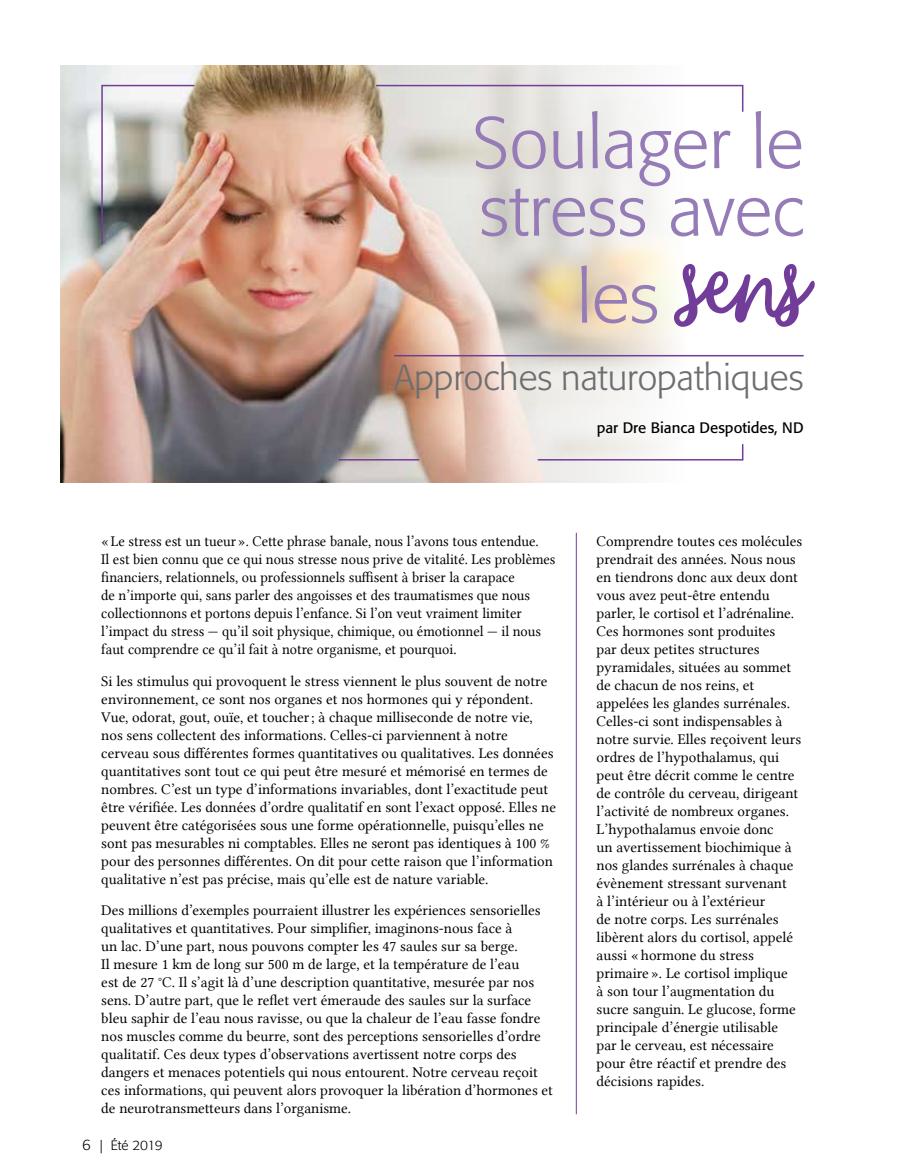
<style>
.page{position:relative;width:905px;height:1175px;background:#fff}
.page>*{position:absolute;margin:0;border:0;box-sizing:border-box;transform-origin:0 0}
.t1{font:115.5px "Money Penny Script";color:#723d98}
.t2{font:300 72px/67.5px "Formata";color:#967cb7}
.t3{font:300 36px "Formata";color:#6d6e71}
.t4{font:15px/18px "Lin Libertine";color:#000}
.t5{font:15px/18px "Lin Libertine";color:#000;scale:.96 1}
.t6{font:15px "Formata";color:#000}
.t7{font:300 13.5px "Formata";letter-spacing:-.02em;color:#000}
.s1{font-family:"Formata";font-weight:300;font-size:72px;color:#967cb7}
.s2{font-size:15px}
</style>
<div class="page">
<img style="left:60px;top:65px;width:626px;height:417px">
<hr style="left:394px;top:355px;width:409px;height:1px;background:#723d98">
<hr style="left:339px;top:459px;width:79px;height:1px;background:#723d98">
<img style="left:100px;top:84px;width:95px;height:161px">
<svg style="left:375px;top:84px;width:369px;height:29px"></svg>
<svg style="left:536px;top:443px;width:208px;height:18px"></svg>
<hr style="left:576px;top:532px;width:1px;height:582px;background:#723d98">
<h2 class="t2" style="left:472px;top:110px;width:333px">Soulager le stress avec</h2>
<h1 class="t1" style="left:577px;top:202px;width:228px"><span class="s1">les</span> sens</h1>
<h3 class="t3" style="left:394px;top:356px;width:411px">Approches naturopathiques</h3>
<p class="t6" style="left:596px;top:419px;width:208px">par Dre Bianca Despotides, ND</p>
<p class="t5" style="left:101px;top:532px;width:474px">« Le stress est un tueur ». Cette phrase banale, nous l’avons tous entendue.<br>Il est bien connu que ce qui nous stresse nous prive de vitalité. Les problèmes financiers, relationnels, ou professionnels suffisent à briser la carapace<br>de n’importe qui, sans parler des angoisses et des traumatismes que nous collectionnons et portons depuis l’enfance. Si l’on veut vraiment limiter l’impact du stress — qu’il soit physique, chimique, ou émotionnel — il nous faut comprendre ce qu’il fait à notre organisme, et pourquoi.</p>
<p class="t4" style="left:101px;top:672px;width:456px">Si les stimulus qui provoquent le stress viennent le plus souvent de notre environnement, ce sont nos organes et nos hormones qui y répondent.<br>Vue, odorat, gout, ouïe, et toucher ; à chaque milliseconde de notre vie, nos sens collectent des informations. Celles-ci parviennent à notre cerveau sous différentes formes quantitatives ou qualitatives. Les données quantitatives sont tout ce qui peut être mesuré et mémorisé en termes de nombres. C’est un type d’informations invariables, dont l’exactitude peut être vérifiée. Les données d’ordre qualitatif en sont l’exact opposé. Elles ne peuvent être catégorisées sous une forme opérationnelle, puisqu’elles ne sont pas mesurables ni comptables. Elles ne seront pas identiques à 100 % pour des personnes différentes. On dit pour cette raison que l’information qualitative n’est pas précise, mais qu’elle est de nature variable.</p>
<p class="t4" style="left:101px;top:901px;width:453px">Des millions d’exemples pourraient illustrer les expériences sensorielles qualitatives et quantitatives. Pour simplifier, imaginons-nous face à<br>un lac. D’une part, nous pouvons compter les 47 saules sur sa berge.<br>Il mesure 1 km de long sur 500 m de large, et la température de l’eau<br>est de 27 °C. Il s’agit là d’une description quantitative, mesurée par nos sens. D’autre part, que le reflet vert émeraude des saules sur la surface bleu saphir de l’eau nous ravisse, ou que la chaleur de l’eau fasse fondre nos muscles comme du beurre, sont des perceptions sensorielles d’ordre qualitatif. Ces deux types d’observations avertissent notre corps des dangers et menaces potentiels qui nous entourent. Notre cerveau reçoit ces informations, qui peuvent alors provoquer la libération d’hormones et de neurotransmetteurs dans l’organisme.</p>
<p class="t7" style="left:82px;top:1137px;width:82px"><span class="s2">6</span> | Été 2019</p>
<p class="t4" style="left:596px;top:532px;width:207px">Comprendre toutes ces molécules prendrait des années. Nous nous en tiendrons donc aux deux dont vous avez peut-être entendu parler, le cortisol et l’adrénaline.<br>Ces hormones sont produites<br>par deux petites structures pyramidales, situées au sommet de chacun de nos reins, et appelées les glandes surrénales.<br>Celles-ci sont indispensables à notre survie. Elles reçoivent leurs ordres de l’hypothalamus, qui peut être décrit comme le centre de contrôle du cerveau, dirigeant l’activité de nombreux organes.<br>L’hypothalamus envoie donc<br>un avertissement biochimique à nos glandes surrénales à chaque évènement stressant survenant<br>à l’intérieur ou à l’extérieur<br>de notre corps. Les surrénales libèrent alors du cortisol, appelé aussi « hormone du stress primaire ». Le cortisol implique<br>à son tour l’augmentation du sucre sanguin. Le glucose, forme principale d’énergie utilisable<br>par le cerveau, est nécessaire pour être réactif et prendre des décisions rapides.</p>
</div>
